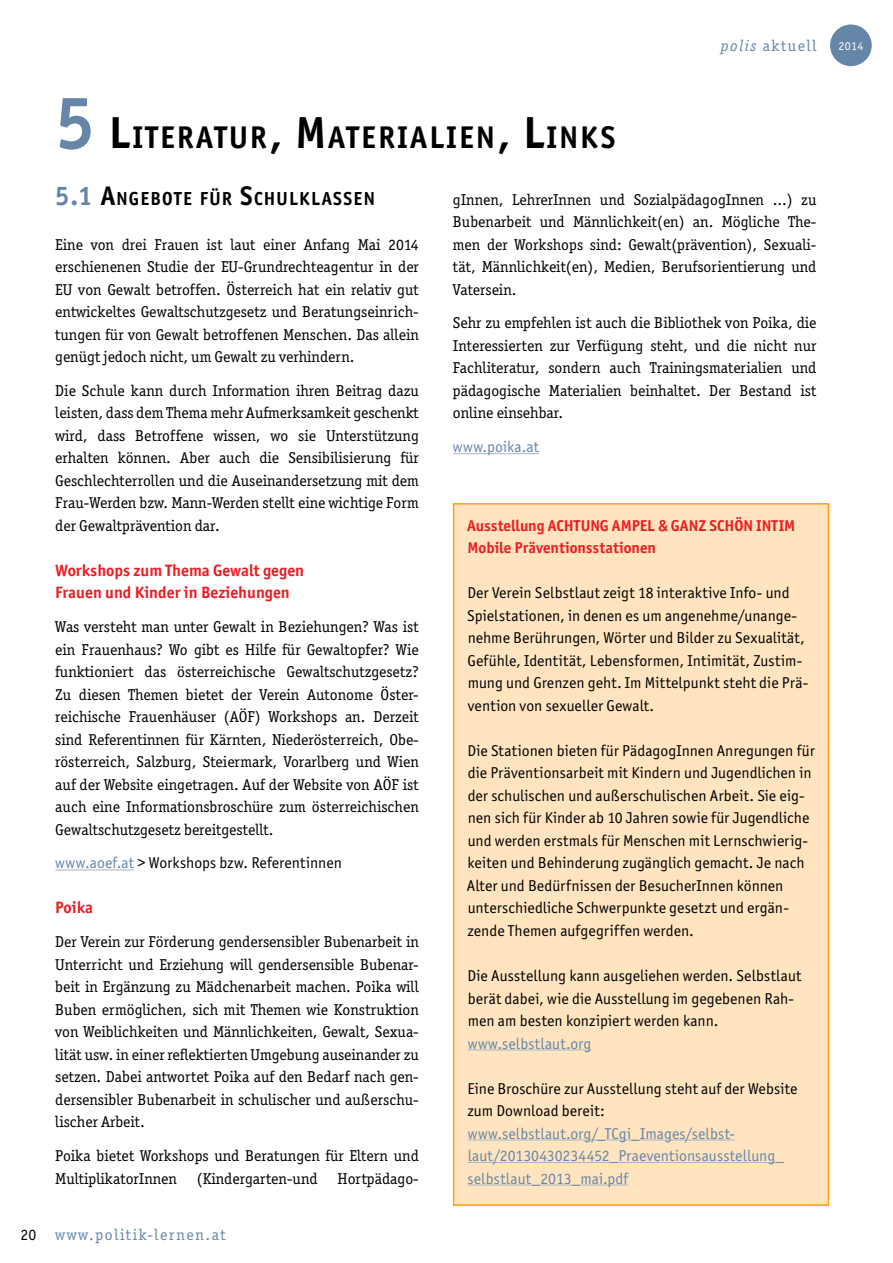
<style>
.page{position:relative;width:893px;height:1263px;background:#fff}
.page>*{position:absolute;margin:0;border:0;box-sizing:border-box;transform-origin:0 0}
.t1{font:700 31.5px "Officina San ITC";letter-spacing:.07em;color:#000}
.t2{font:700 18.9px "Officina San ITC";letter-spacing:.07em;color:#000}
.t3{font:700 16.5px/22.5px "Officina San ITC";color:#ed1d24}
.t4{font:15.75px/22.5px "Officina Ser ITC";color:#000;text-align:justify}
.t5{font:15.75px/22.5px "Officina San ITC";letter-spacing:.005em;color:#000}
.t6{font:15.75px/22.5px "Officina San ITC";letter-spacing:.01em;color:#6586a7}
.t7{font:700 15.75px/22.5px "Officina San ITC";color:#ed1d24}
.t8{font:15.75px "Officina Ser ITC";letter-spacing:.1em;color:#6586a7}
.t9{font:12px "Officina Ser ITC";color:#fff}
.s1{font-style:italic}
.s2{font-size:75px;color:#6586a7}
.s3{font-size:45px}
.s4{font-size:27px;color:#6586a7}
.s5{font-size:27px}
.s6{color:#6586a7}
</style>
<div class="page">
<hr style="left:55px;top:869px;width:79px;height:1px;background:#a8b6cb">
<hr style="left:453px;top:453px;width:86px;height:1px;background:#a8b6cb">
<div style="left:452px;top:503px;width:378px;height:703px;background:#ffe4bf"></div>
<div style="left:831px;top:25px;width:40px;height:40px;background:#6586a7;border-radius:50%"></div>
<div style="left:830px;top:25px;width:42px;height:41px;border:2px solid #6586a7;border-radius:50%"></div>
<p class="t4" style="left:21px;top:1223px;width:17px">20</p>
<p class="t8" style="left:721px;top:37px;width:97px"><span class="s1">polis</span> aktuell</p>
<h1 class="t1" style="left:55px;top:118px;width:562px"><span class="s2">5</span> <span class="s3">L</span>ITERATUR<span class="s3">, M</span> ATERIALIEN<span class="s3">, L</span>INKS</h1>
<p class="t2" style="left:55px;top:186px;width:321px"><span class="s4">5.1</span> <span class="s5">A</span>NGEBOTE FÜR <span class="s5">S</span>CHULKLASSEN</p>
<p class="t4" style="left:55px;top:233px;width:365px">Eine von drei Frauen ist laut einer Anfang Mai 2014 erschienenen Studie der EU-Grundrechteagentur in der EU von Gewalt betroffen. Österreich hat ein relativ gut entwickeltes Gewaltschutzgesetz und Beratungseinrich&shy;tungen für von Gewalt betroffenen Menschen. Das allein genügt jedoch nicht, um Gewalt zu verhindern.</p>
<p class="t4" style="left:55px;top:379px;width:365px">Die Schule kann durch Information ihren Beitrag dazu leisten, dass dem Thema mehr Aufmerksamkeit geschenkt wird, dass Betroffene wissen, wo sie Unterstützung erhalten können. Aber auch die Sensibilisierung für Geschlechterrollen und die Auseinandersetzung mit dem Frau-Werden bzw. Mann-Werden stellt eine wichtige Form der Gewaltprävention dar.</p>
<p class="t3" style="left:55px;top:559px;width:250px">Workshops zum Thema Gewalt gegen<br>Frauen und Kinder in Beziehungen</p>
<p class="t4" style="left:55px;top:615px;width:365px">Was versteht man unter Gewalt in Beziehungen? Was ist ein Frauenhaus? Wo gibt es Hilfe für Gewaltopfer? Wie funktioniert das österreichische Gewaltschutzgesetz?<br>Zu diesen Themen bietet der Verein Autonome Öster&shy;reichische Frauenhäuser (AÖF) Workshops an. Derzeit sind Referentinnen für Kärnten, Niederösterreich, Obe&shy;rösterreich, Salzburg, Steiermark, Vorarlberg und Wien auf der Website eingetragen. Auf der Website von AÖF ist auch eine Informationsbroschüre zum österreichischen Gewaltschutzgesetz bereitgestellt.</p>
<p class="t5" style="left:55px;top:852px;width:288px"><span class="s6">www.aoef.at</span> &gt; Workshops bzw. Referentinnen</p>
<p class="t3" style="left:55px;top:896px;width:39px">Poika</p>
<p class="t4" style="left:55px;top:930px;width:365px">Der Verein zur Förderung gendersensibler Bubenarbeit in Unterricht und Erziehung will gendersensible Bubenar&shy;beit in Ergänzung zu Mädchenarbeit machen. Poika will Buben ermöglichen, sich mit Themen wie Konstruktion von Weiblichkeiten und Männlichkeiten, Gewalt, Sexua&shy;lität usw. in einer reflektierten Umgebung auseinander zu setzen. Dabei antwortet Poika auf den Bedarf nach gen&shy;dersensibler Bubenarbeit in schulischer und außerschu&shy;lischer Arbeit.</p>
<p class="t4" style="left:55px;top:1144px;width:365px">Poika bietet Workshops und Beratungen für Eltern und<br>MultiplikatorInnen</p>
<p class="t4" style="left:453px;top:188px;width:365px">gInnen, LehrerInnen und SozialpädagogInnen ...) zu Bubenarbeit und Männlichkeit(en) an. Mögliche The&shy;men der Workshops sind: Gewalt(prävention), Sexuali&shy;tät, Männlichkeit(en), Medien, Berufsorientierung und Vatersein.</p>
<p class="t4" style="left:453px;top:312px;width:365px">Sehr zu empfehlen ist auch die Bibliothek von Poika, die Interessierten zur Verfügung steht, und die nicht nur Fachliteratur, sondern auch Trainingsmaterialien und pädagogische Materialien beinhaltet. Der Bestand ist online einsehbar.</p>
<p class="t6" style="left:453px;top:435px;width:88px">www.poika.at</p>
<p class="t7" style="left:467px;top:514px;width:330px">Ausstellung ACHTUNG AMPEL &amp; GANZ SCHÖN INTIM<br>Mobile Präventionsstationen</p>
<p class="t5" style="left:467px;top:582px;width:343px">Der Verein Selbstlaut zeigt 18 interaktive Info- und Spielstationen, in denen es um angenehme/unange&shy;nehme Berührungen, Wörter und Bilder zu Sexualität, Gefühle, Identität, Lebensformen, Intimität, Zustim&shy;mung und Grenzen geht. Im Mittelpunkt steht die Prä&shy;vention von sexueller Gewalt.</p>
<p class="t5" style="left:467px;top:739px;width:350px">Die Stationen bieten für PädagogInnen Anregungen für die Präventionsarbeit mit Kindern und Jugendlichen in der schulischen und außerschulischen Arbeit. Sie eig&shy;nen sich für Kinder ab 10 Jahren sowie für Jugendliche und werden erstmals für Menschen mit Lernschwierig&shy;keiten und Behinderung zugänglich gemacht. Je nach Alter und Bedürfnissen der BesucherInnen können unterschiedliche Schwerpunkte gesetzt und ergän&shy;zende Themen aufgegriffen werden.</p>
<p class="t5" style="left:467px;top:964px;width:335px">Die Ausstellung kann ausgeliehen werden. Selbstlaut berät dabei, wie die Ausstellung im gegebenen Rah&shy;men am besten konzipiert werden kann.</p>
<p class="t6" style="left:468px;top:1032px;width:125px">www.selbstlaut.org</p>
<p class="t5" style="left:467px;top:1077px;width:332px">Eine Broschüre zur Ausstellung steht auf der Website zum Download bereit:</p>
<p class="t6" style="left:468px;top:1122px;width:318px">www.selbstlaut.org/_TCgi_Images/selbst&shy;laut/20130430234452_Praeventionsausstellung_ selbstlaut_2013_mai.pdf</p>
<p class="t4" style="left:197px;top:1167px;width:122px">(Kindergarten-und</p>
<p class="t4" style="left:338px;top:1167px;width:83px">Hortpädago-</p>
<p class="t8" style="left:55px;top:1225px;width:172px">www.politik-lernen.at</p>
<p class="t9" style="left:838px;top:39px;width:27px">2014</p>
</div>
